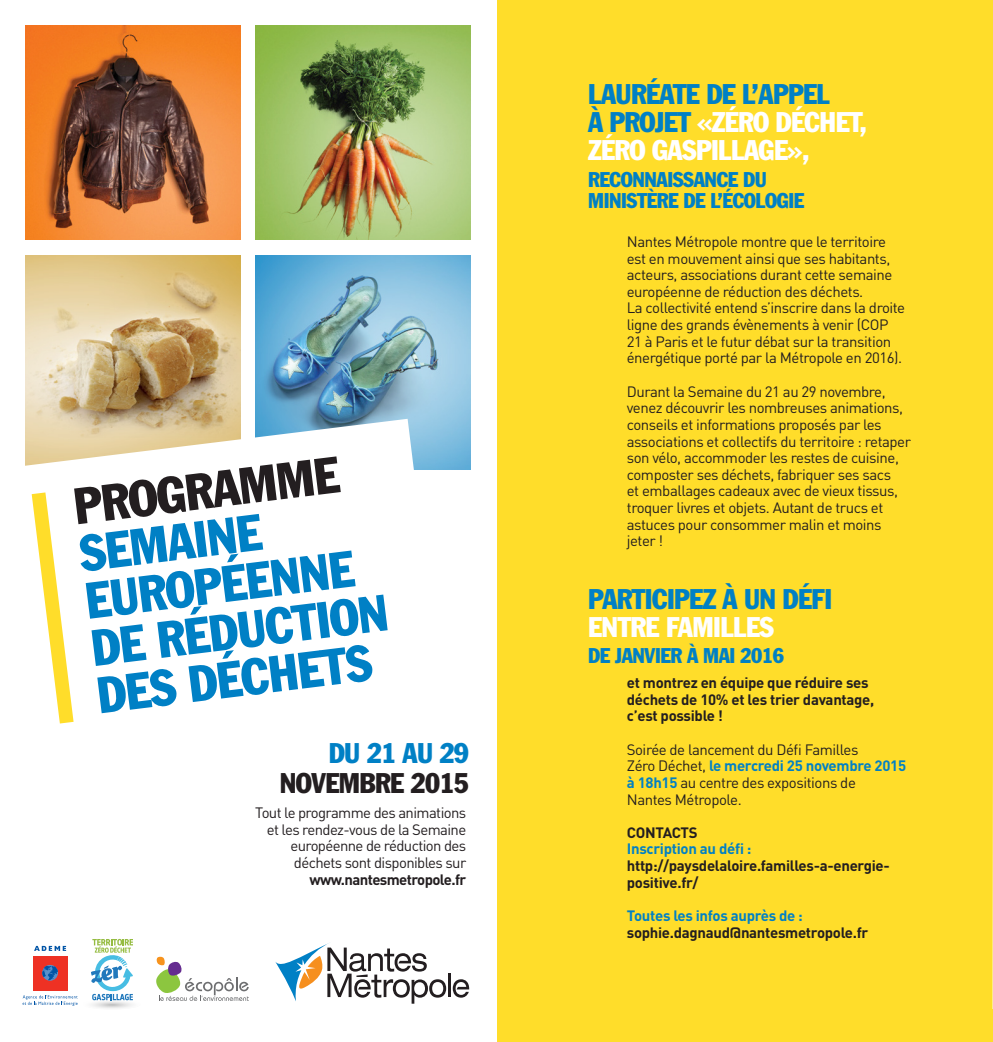
<style>
.page{position:relative;width:993px;height:1042px;background:#fff}
.page>*{position:absolute;margin:0;border:0;box-sizing:border-box;transform-origin:0 0}
.t1{font:condensed 50.4px "Franklin Gothic";color:#0080c5}
.t2{font:condensed 50.4px/47.6px "Franklin Gothic";color:#231e20}
.t3{font:condensed 28px/28px "Franklin Gothic";letter-spacing:-.02em;color:#fff}
.t4{font:condensed 28px/29.8px "Franklin Gothic";letter-spacing:-.02em;color:#231e20;text-align:right}
.t5{font:condensed 28px "Franklin Gothic";letter-spacing:-.02em;color:#0080c5}
.t6{font:condensed 21px/21px "Franklin Gothic";letter-spacing:-.02em;color:#0080c5}
.t7{font:14.88px/16.6px "DIN";letter-spacing:-.03em;color:#231e20}
.t8{font:700 14.88px/16.6px "DIN";letter-spacing:-.02em;color:#231e20}
.t9{font:700 14.88px/16.6px "DIN";letter-spacing:-.02em;color:#0080c5}
.t10{font:700 14.88px "DIN";letter-spacing:-.04em;color:#231e20}
.s1{color:#0080c5}
.s2{font-weight:400;color:#231e20}
.s3{font-weight:700;color:#0080c5}
.s4{color:#231e20}
</style>
<div class="page">
<div style="left:497px;top:0;width:495px;height:1042px;background:#ffdd2a"></div>
<hr style="left:448px;top:973px;width:3px;height:24px;background:#231e20">
<svg style="left:452px;top:979px;width:17px;height:18px"></svg>
<svg style="left:275px;top:943px;width:171px;height:60px"></svg>
<svg style="left:23px;top:938px;width:110px;height:71px"></svg>
<svg style="left:156px;top:956px;width:93px;height:45px"></svg>
<img style="left:26px;top:25px;width:214px;height:215px">
<img style="left:256px;top:25px;width:214px;height:215px">
<img style="left:256px;top:255px;width:214px;height:215px">
<img style="left:26px;top:255px;width:214px;height:164px">
<svg style="left:25px;top:419px;width:414px;height:305px"></svg>
<svg style="left:32px;top:492px;width:42px;height:231px"></svg>
<p class="t2" style="left:71px;top:483px;width:268px;rotate:-7deg">PROGRAMME<br><span class="s1">SEMAINE</span></p>
<p class="t1" style="left:82px;top:571px;width:271px;rotate:-7deg">EUROPÉENNE</p>
<p class="t1" style="left:88px;top:618px;width:300px;rotate:-7deg">DE RÉDUCTION</p>
<p class="t1" style="left:93px;top:665px;width:278px;rotate:-7deg">DES DÉCHETS</p>
<p class="t4" style="left:280px;top:738px;width:190px"><span class="s1">DU 21 AU 29<br></span>NOVEMBRE 2015</p>
<p class="t7" style="left:255px;top:804px;width:212px">Tout le programme des animations</p>
<p class="t7" style="left:267px;top:821px;width:201px">et les rendez-vous de la Semaine</p>
<p class="t7" style="left:290px;top:837px;width:177px">européenne de réduction des</p>
<p class="t7" style="left:294px;top:854px;width:174px">déchets sont disponibles sur</p>
<p class="t10" style="left:309px;top:869px;width:158px">www.nantesmetropole.fr</p>
<p class="t3" style="left:588px;top:80px;width:280px"><span class="s1">LAURÉATE DE L’APPEL<br>À PROJET</span> «ZÉRO DÉCHET,<br>ZÉRO GASPILLAGE»,</p>
<p class="t6" style="left:588px;top:169px;width:218px">RECONNAISSANCE DU<br>MINISTÈRE DE L’ÉCOLOGIE</p>
<p class="t7" style="left:626px;top:233px;width:280px">Nantes Métropole montre que le territoire est en mouvement ainsi que ses habitants, acteurs, associations durant cette semaine européenne de réduction des déchets.<br>La collectivité entend s’inscrire dans la droite ligne des grands évènements à venir (COP 21 à Paris et le futur débat sur la transition énergétique porté par la Métropole en 2016).</p>
<p class="t7" style="left:626px;top:383px;width:285px">Durant la Semaine du 21 au 29 novembre, venez découvrir les nombreuses animations, conseils et informations proposés par les associations et collectifs du territoire : retaper son vélo, accommoder les restes de cuisine,</p>
<p class="t7" style="left:626px;top:466px;width:272px">composter ses déchets, fabriquer ses sacs et emballages cadeaux avec de vieux tissus, troquer livres et objets. Autant de trucs et astuces pour consommer malin et moins jeter !</p>
<p class="t5" style="left:588px;top:582px;width:245px">PARTICIPEZ À UN DÉFI</p>
<p class="t3" style="left:588px;top:613px;width:187px">ENTRE FAMILLES</p>
<p class="t6" style="left:588px;top:645px;width:197px">DE JANVIER À MAI 2016</p>
<p class="t8" style="left:626px;top:674px;width:249px">et montrez en équipe que réduire ses déchets de 10% et les trier davantage, c’est possible !</p>
<p class="t7" style="left:626px;top:741px;width:233px">Soirée de lancement du Défi Familles</p>
<p class="t9" style="left:626px;top:757px;width:281px"><span class="s2">Zéro Déchet,</span> le mercredi 25 novembre 2015</p>
<p class="t7" style="left:626px;top:774px;width:230px"><span class="s3">à 18h15</span> au centre des expositions de</p>
<p class="t7" style="left:626px;top:790px;width:116px">Nantes Métropole.</p>
<p class="t9" style="left:626px;top:823px;width:126px"><span class="s4">CONTACTS<br></span>Inscription au défi :</p>
<p class="t8" style="left:626px;top:857px;width:264px">http://paysdelaloire.familles-a-energie&shy;positive.fr/</p>
<p class="t9" style="left:626px;top:906px;width:177px">Toutes les infos auprès de :</p>
<p class="t8" style="left:626px;top:923px;width:243px">sophie.dagnaud@nantesmetropole.fr</p>
</div>
